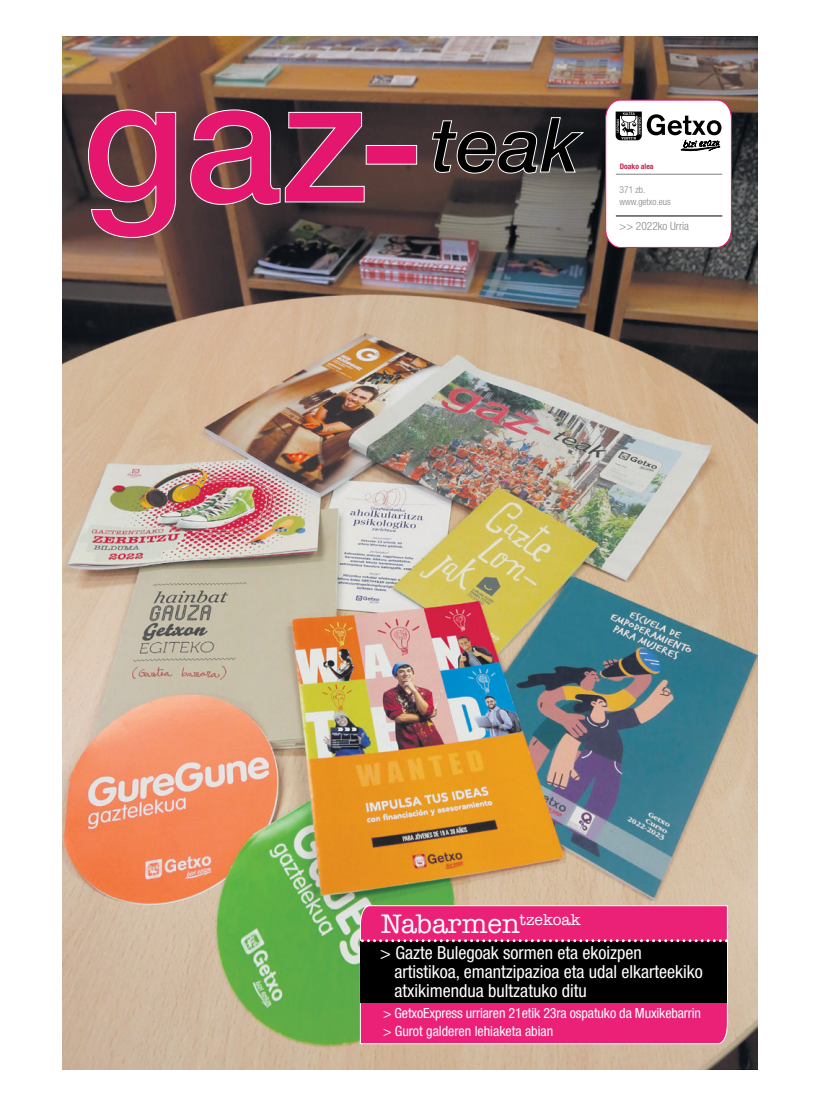
<style>
.page{position:relative;width:820px;height:1106px;background:#fff}
.page>*{position:absolute;margin:0;border:0;box-sizing:border-box;transform-origin:0 0}
.t1{font:27.6px "American Typewriter";color:#fff}
.t2{font:condensed 18px/19px "Helvetica Neue LT Std";color:#fff}
.t3{font:condensed 14px/17.8px "Helvetica Neue LT Std";letter-spacing:-.01em;color:#fff}
.t4{font:300 condensed 11.4px "Helvetica Neue LT Std";color:#878787}
.t5{font:300 condensed 9.5px/11.4px "Helvetica Neue LT Std";color:#808285}
.t6{font:700 condensed 7.6px "Helvetica Neue LT Std";color:#c51f47}
</style>
<div class="page">
<img style="left:62px;top:37px;width:695px;height:1032px">
<svg style="left:88px;top:109px;width:88px;height:129px;background:#ab355f"></svg>
<svg style="left:190px;top:109px;width:174px;height:96px;background:#99315a"></svg>
<div style="left:366px;top:145px;width:50px;height:19px;background:#e4166e;border:1px solid #fff"></div>
<svg style="left:431px;top:117px;width:154px;height:57px;background:#393434"></svg>
<svg style="left:604px;top:99px;width:127px;height:149px"></svg>
<hr style="left:615px;top:216px;width:107px;height:1px;background:#000">
<hr style="left:615px;top:174px;width:107px;height:1px;background:#808285">
<svg style="left:359px;top:904px;width:369px;height:140px;background:#e52a79"></svg>
<div style="left:361px;top:941px;width:365px;height:61px;background:#000"></div>
<svg style="left:362px;top:939px;width:365px;height:3px"></svg>
<p class="t6" style="left:619px;top:162px;width:35px">Doako alea</p>
<p class="t5" style="left:619px;top:184px;width:53px">371 zb. www.getxo.eus</p>
<p class="t4" style="left:619px;top:219px;width:71px">&gt;&gt; 2022ko Urria</p>
<h1 class="t1" style="left:380px;top:903px;width:201px">Nabarmen<sup>tzekoak</sup></h1>
<p class="t2" style="left:394px;top:943px;width:310px;text-indent:-14px">&gt; Gazte Bulegoak sormen eta ekoizpen artistikoa, emantzipazioa eta udal elkarteekiko atxikimendua bultzatuko ditu</p>
<p class="t3" style="left:383px;top:1003px;width:319px">&gt; GetxoExpress urriaren 21etik 23ra ospatuko da Muxikebarrin &gt; Gurot galderen lehiaketa abian</p>
</div>
